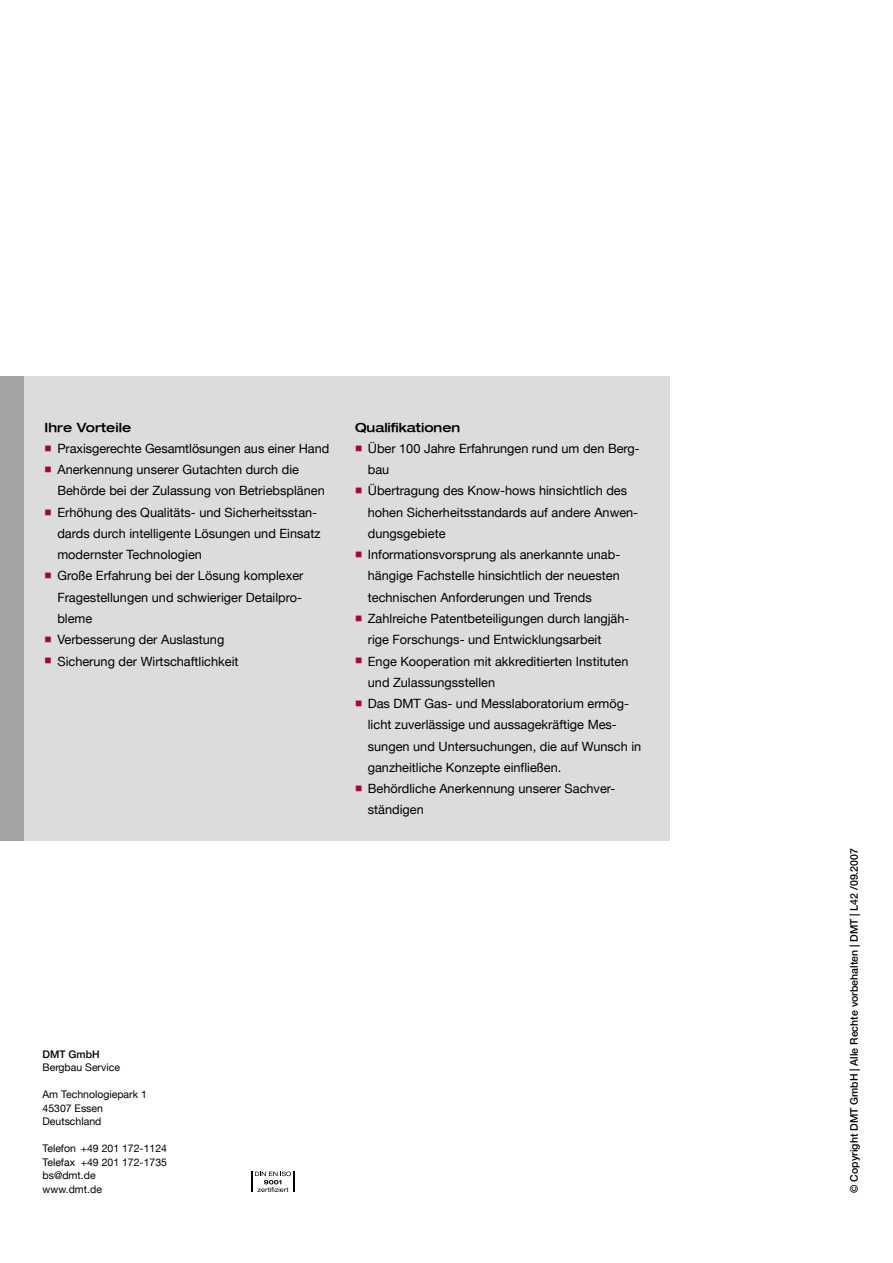
<style>
.page{position:relative;width:893px;height:1263px;background:#fff}
.page>*{position:absolute;margin:0;border:0;box-sizing:border-box;transform-origin:0 0}
.t1{font:12.75px/21.3px "Helvetica Neue LT";color:#000}
.t2{font:500 expanded 12.75px "Helvetica Neue LT";color:#000}
.t3{font:10.5px/13.5px "Helvetica Neue LT";color:#000}
.t4{font:500 10.5px "Helvetica Neue LT";color:#000}
.s1{color:#a90041}
</style>
<div class="page">
<div style="left:18px;top:376px;width:652px;height:464px;background:#dcdcdc"></div>
<div style="left:0;top:376px;width:23px;height:464px;background:#a3a3a3"></div>
<svg style="left:252px;top:1171px;width:42px;height:21px"></svg>
<p class="t2" style="left:45px;top:419px;width:88px">Ihre Vorteile</p>
<p class="t1" style="left:45px;top:437px;width:286px"><span class="s1">■</span> Praxisgerechte Gesamtlösungen aus einer Hand</p>
<p class="t1" style="left:57px;top:459px;width:269px;text-indent:-13px"><span class="s1">■</span> Anerkennung unserer Gutachten durch die<br>Behörde bei der Zulassung von Betriebsplänen</p>
<p class="t1" style="left:57px;top:501px;width:265px;text-indent:-13px"><span class="s1">■</span> Erhöhung des Qualitäts- und Sicherheitsstan&shy;dards durch intelligente Lösungen und Einsatz modernster Technologien</p>
<p class="t1" style="left:57px;top:565px;width:248px;text-align:justify;text-indent:-13px"><span class="s1">■</span> Große Erfahrung bei der Lösung komplexer Fragestellungen und schwieriger Detailpro&shy;bleme</p>
<p class="t1" style="left:45px;top:629px;width:181px"><span class="s1">■</span> Verbesserung der Auslastung</p>
<p class="t1" style="left:45px;top:650px;width:195px"><span class="s1">■</span> Sicherung der Wirtschaftlichkeit</p>
<p class="t2" style="left:355px;top:419px;width:107px">Qualifikationen</p>
<p class="t1" style="left:368px;top:437px;width:273px;text-indent:-13px"><span class="s1">■</span> Über 100 Jahre Erfahrungen rund um den Berg&shy;bau</p>
<p class="t1" style="left:368px;top:480px;width:272px;text-indent:-13px"><span class="s1">■</span> Übertragung des Know-hows hinsichtlich des hohen Sicherheitsstandards auf andere Anwen&shy;dungsgebiete</p>
<p class="t1" style="left:368px;top:544px;width:254px;text-align:justify;text-indent:-13px"><span class="s1">■</span> Informationsvorsprung als anerkannte unab&shy;hängige Fachstelle hinsichtlich der neuesten technischen Anforderungen und Trends</p>
<p class="t1" style="left:368px;top:608px;width:263px;text-indent:-13px"><span class="s1">■</span> Zahlreiche Patentbeteiligungen durch langjäh&shy;rige Forschungs- und Entwicklungsarbeit</p>
<p class="t1" style="left:368px;top:650px;width:262px;text-indent:-13px"><span class="s1">■</span> Enge Kooperation mit akkreditierten Instituten und Zulassungsstellen</p>
<p class="t1" style="left:368px;top:693px;width:275px;text-indent:-13px"><span class="s1">■</span> Das DMT Gas- und Messlaboratorium ermög&shy;licht zuverlässige und aussagekräftige Mes&shy;sungen und Untersuchungen, die auf Wunsch in ganzheitliche Konzepte einfließen.</p>
<p class="t1" style="left:368px;top:778px;width:249px;text-indent:-13px"><span class="s1">■</span> Behördliche Anerkennung unserer Sachver&shy;ständigen</p>
<p class="t4" style="left:43px;top:1048px;width:59px">DMT GmbH</p>
<p class="t3" style="left:43px;top:1061px;width:79px">Bergbau Service</p>
<p class="t3" style="left:43px;top:1088px;width:106px">Am Technologiepark 1<br>45307 Essen<br>Deutschland</p>
<p class="t3" style="left:43px;top:1142px;width:126px">Telefon +49 201 172-1124<br>Telefax +49 201 172-1735 bs@dmt.de<br>www.dmt.de</p>
<p class="t4" style="left:848px;top:1193px;width:346px;rotate:-90deg">© Copyright DMT GmbH | Alle Rechte vorbehalten | DMT | L42 /09.2007</p>
</div>
